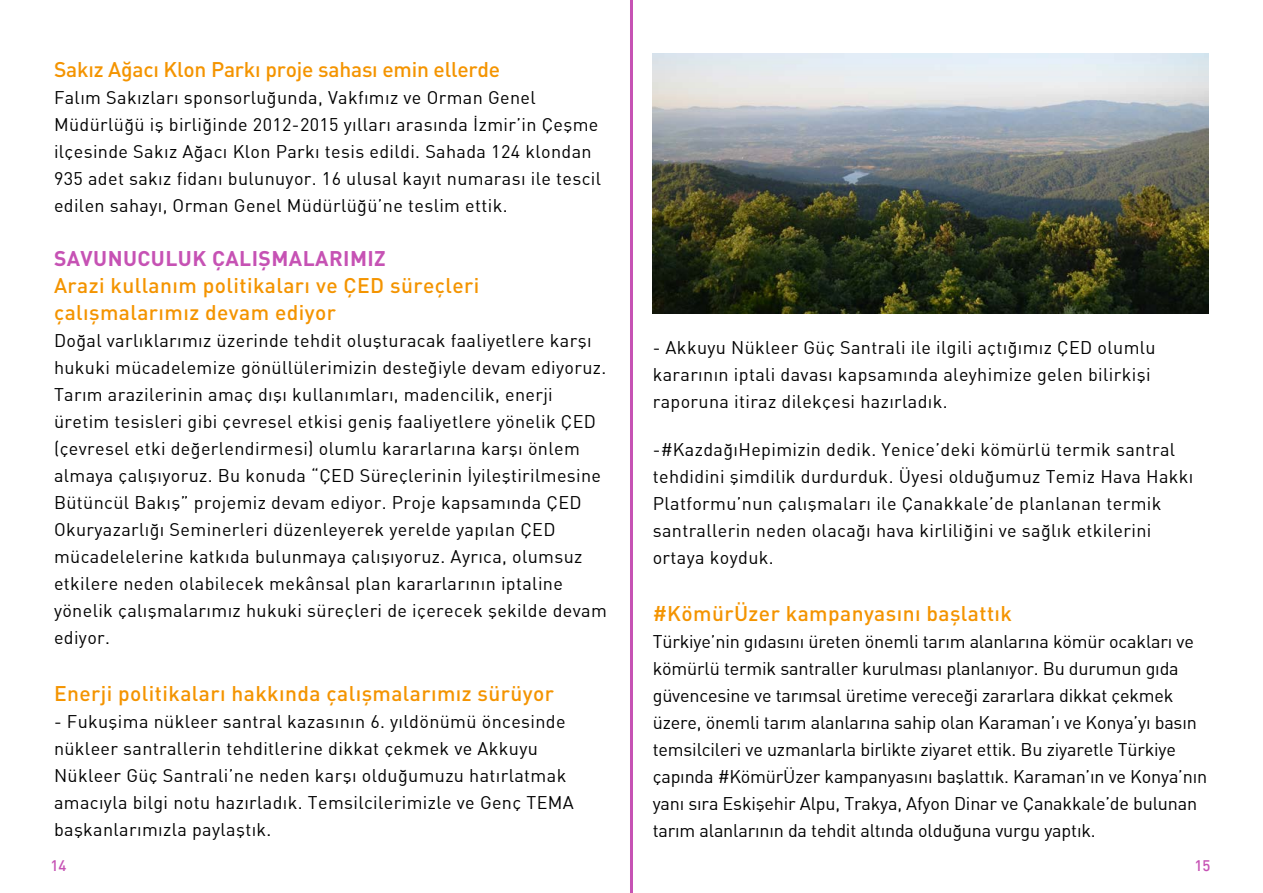
<style>
.page{position:relative;width:1263px;height:893px;background:#fff}
.page>*{position:absolute;margin:0;border:0;box-sizing:border-box;transform-origin:0 0}
.t1{font:21px/27px "DIN Medium";letter-spacing:.02em;color:#f49400}
.t2{font:21px "DIN Medium";letter-spacing:-.01em;color:#f49400}
.t3{font:21px "DIN Bold";letter-spacing:.02em;color:#c652b4}
.t4{font:18px/27px "DINT";letter-spacing:.02em;color:#000}
.t5{font:18px/27px "DINT";letter-spacing:-.01em;color:#000}
.t6{font:500 15px "DIN Medium T";color:#c652b4}
</style>
<div class="page">
<hr style="left:630px;top:0;width:3px;height:893px;background:#c652b4">
<img style="left:653px;top:54px;width:556px;height:259px">
<p class="t2" style="left:54px;top:56px;width:448px">Sakız Ağacı Klon Parkı proje sahası emin ellerde</p>
<p class="t4" style="left:54px;top:84px;width:549px">Falım Sakızları sponsorluğunda, Vakfımız ve Orman Genel Müdürlüğü iş birliğinde 2012-2015 yılları arasında İzmir’in Çeşme ilçesinde Sakız Ağacı Klon Parkı tesis edildi. Sahada 124 klondan 935 adet sakız fidanı bulunuyor. 16 ulusal kayıt numarası ile tescil edilen sahayı, Orman Genel Müdürlüğü’ne teslim ettik.</p>
<p class="t3" style="left:54px;top:245px;width:333px">SAVUNUCULUK ÇALIŞMALARIMIZ</p>
<p class="t1" style="left:54px;top:271px;width:427px">Arazi kullanım politikaları ve ÇED süreçleri çalışmalarımız devam ediyor</p>
<p class="t4" style="left:54px;top:327px;width:554px">Doğal varlıklarımız üzerinde tehdit oluşturacak faaliyetlere karşı hukuki mücadelemize gönüllülerimizin desteğiyle devam ediyoruz.<br>Tarım arazilerinin amaç dışı kullanımları, madencilik, enerji üretim tesisleri gibi çevresel etkisi geniş faaliyetlere yönelik ÇED (çevresel etki değerlendirmesi) olumlu kararlarına karşı önlem almaya çalışıyoruz. Bu konuda “ÇED Süreçlerinin İyileştirilmesine Bütüncül Bakış” projemiz devam ediyor. Proje kapsamında ÇED Okuryazarlığı Seminerleri düzenleyerek yerelde yapılan ÇED mücadelelerine katkıda bulunmaya çalışıyoruz. Ayrıca, olumsuz etkilere neden olabilecek mekânsal plan kararlarının iptaline yönelik çalışmalarımız hukuki süreçleri de içerecek şekilde devam ediyor.</p>
<p class="t1" style="left:54px;top:679px;width:501px">Enerji politikaları hakkında çalışmalarımız sürüyor</p>
<p class="t4" style="left:54px;top:708px;width:521px">- Fukuşima nükleer santral kazasının 6. yıldönümü öncesinde nükleer santrallerin tehditlerine dikkat çekmek ve Akkuyu Nükleer Güç Santrali’ne neden karşı olduğumuzu hatırlatmak amacıyla bilgi notu hazırladık. Temsilcilerimizle ve Genç TEMA başkanlarımızla paylaştık.</p>
<p class="t4" style="left:653px;top:334px;width:504px">- Akkuyu Nükleer Güç Santrali ile ilgili açtığımız ÇED olumlu kararının iptali davası kapsamında aleyhimize gelen bilirkişi raporuna itiraz dilekçesi hazırladık.</p>
<p class="t4" style="left:653px;top:436px;width:542px">-#KazdağıHepimizin dedik. Yenice’deki kömürlü termik santral tehdidini şimdilik durdurduk. Üyesi olduğumuz Temiz Hava Hakkı Platformu’nun çalışmaları ile Çanakkale’de planlanan termik santrallerin neden olacağı hava kirliliğini ve sağlık etkilerini ortaya koyduk.</p>
<p class="t1" style="left:653px;top:599px;width:361px">#KömürÜzer kampanyasını başlattık</p>
<p class="t5" style="left:653px;top:628px;width:556px">Türkiye’nin gıdasını üreten önemli tarım alanlarına kömür ocakları ve kömürlü termik santraller kurulması planlanıyor. Bu durumun gıda güvencesine ve tarımsal üretime vereceği zararlara dikkat çekmek üzere, önemli tarım alanlarına sahip olan Karaman’ı ve Konya’yı basın temsilcileri ve uzmanlarla birlikte ziyaret ettik. Bu ziyaretle Türkiye çapında #KömürÜzer kampanyasını başlattık. Karaman’ın ve Konya’nın yanı sıra Eskişehir Alpu, Trakya, Afyon Dinar ve Çanakkale’de bulunan tarım alanlarının da tehdit altında olduğuna vurgu yaptık.</p>
<p class="t6" style="left:50px;top:855px;width:17px">14</p>
<p class="t6" style="left:1194px;top:855px;width:17px">15</p>
</div>
